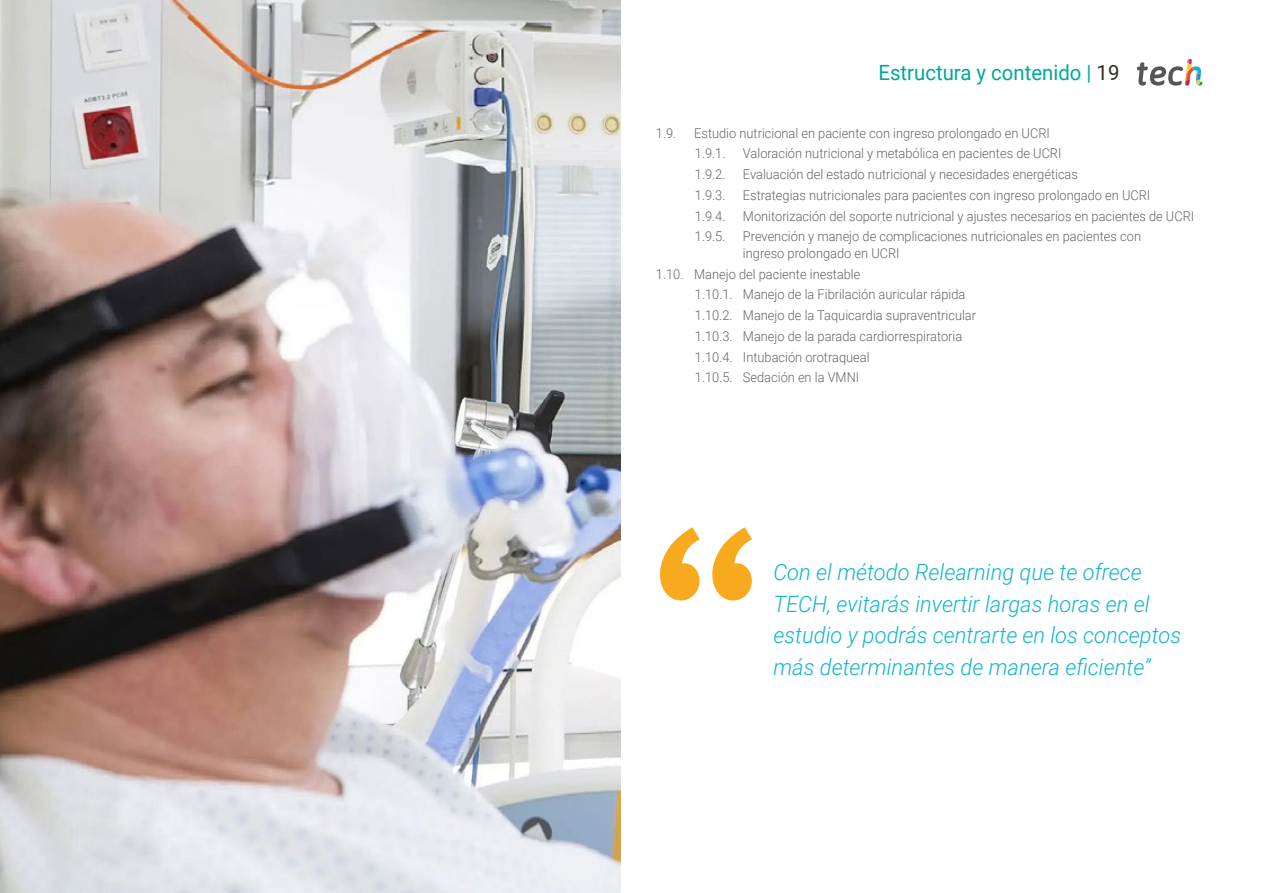
<style>
.page{position:relative;width:1263px;height:893px;background:#fff}
.page>*{position:absolute;margin:0;border:0;box-sizing:border-box;transform-origin:0 0}
.t1{font:italic 300 22.5px/31.5px "Roboto";color:#0fb6cf}
.t2{font:21px "Roboto";color:#00a996}
.t3{font:300 13.5px/20.7px "Roboto";color:#61646a;scale:.95 1}
.s1{color:#312e20}
</style>
<div class="page">
<img style="left:0;top:0;width:621px;height:893px">
<svg style="left:660px;top:527px;width:92px;height:73px"></svg>
<svg style="left:1137px;top:59px;width:65px;height:27px"></svg>
<h2 class="t2" style="left:878px;top:57px;width:242px">Estructura y contenido | <span class="s1">19</span></h2>
<p class="t3" style="left:656px;top:122px;width:23px">1.9.</p>
<p class="t3" style="left:694px;top:122px;width:376px">Estudio nutricional en paciente con ingreso prolongado en UCRI<br>1.9.1.</p>
<p class="t3" style="left:743px;top:143px;width:337px">Valoración nutricional y metabólica en pacientes de UCRI</p>
<p class="t3" style="left:695px;top:164px;width:34px">1.9.2.</p>
<p class="t3" style="left:743px;top:164px;width:354px">Evaluación del estado nutricional y necesidades energéticas</p>
<p class="t3" style="left:695px;top:184px;width:34px">1.9.3.</p>
<p class="t3" style="left:743px;top:184px;width:430px">Estrategias nutricionales para pacientes con ingreso prolongado en UCRI</p>
<p class="t3" style="left:695px;top:205px;width:34px">1.9.4.</p>
<p class="t3" style="left:743px;top:205px;width:476px">Monitorización del soporte nutricional y ajustes necesarios en pacientes de UCRI</p>
<p class="t3" style="left:695px;top:226px;width:34px">1.9.5.</p>
<p class="t3" style="left:743px;top:228px;width:420px;line-height:16.5px">Prevención y manejo de complicaciones nutricionales en pacientes con ingreso prolongado en UCRI</p>
<p class="t3" style="left:695px;top:263px;width:297px;text-indent:-39px">1.10. Manejo del paciente inestable<br>1.10.1. Manejo de la Fibrilación auricular rápida 1.10.2. Manejo de la Taquicardia supraventricular 1.10.3. Manejo de la parada cardiorrespiratoria 1.10.4. Intubación orotraqueal<br>1.10.5. Sedación en la VMNI</p>
<h1 class="t1" style="left:773px;top:556px;width:409px">Con el método Relearning que te ofrece TECH, evitarás invertir largas horas en el estudio y podrás centrarte en los conceptos más determinantes de manera eficiente”</h1>
</div>
